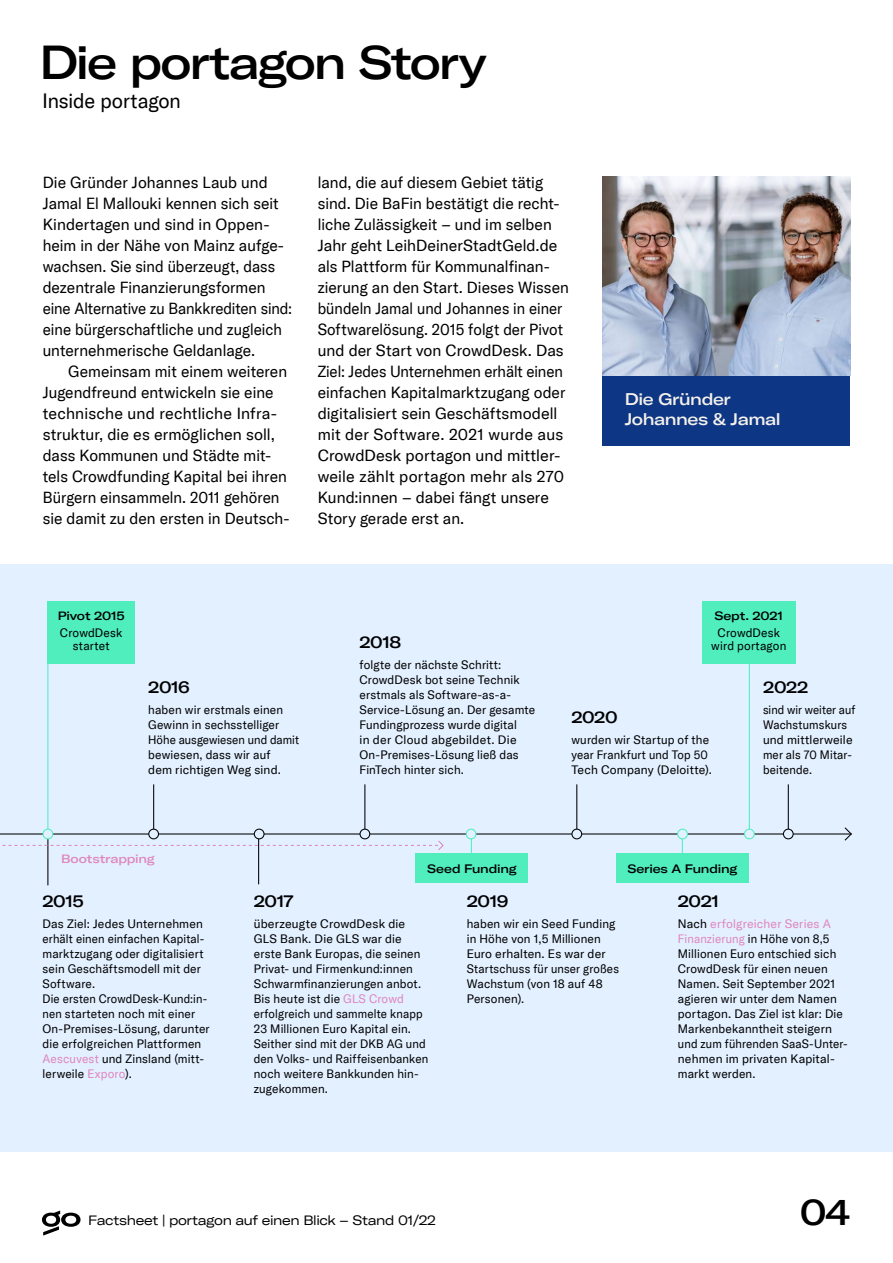
<style>
.page{position:relative;width:893px;height:1263px;background:#fff}
.page>*{position:absolute;margin:0;border:0;box-sizing:border-box;transform-origin:0 0}
.t1{font:500 expanded 46.5px "GT America";letter-spacing:-.045em;color:#000}
.t2{font:500 expanded 36px "GT America";color:#000}
.t3{font:20.25px "GT America";letter-spacing:-.005em;color:#000}
.t4{font:500 expanded 16.5px "GT America";letter-spacing:-.035em;color:#000}
.t5{font:500 expanded 16.5px/19.5px "GT America";letter-spacing:-.025em;color:#f4f0eb}
.t6{font:15.75px/21px "GT America";letter-spacing:.005em;color:#000}
.t7{font:expanded 13.5px "GT America";letter-spacing:-.025em;color:#000}
.t8{font:12px/15px "GT America";letter-spacing:.015em;color:#000}
.t9{font:12px/15px "GT America";letter-spacing:.015em;color:#000;scale:1.04 1}
.t10{font:12px/15px "GT America";letter-spacing:.015em;color:#000;scale:.96 1}
.t11{font:500 expanded 12px "GT America";letter-spacing:-.015em;color:#000}
.t12{font:500 expanded 12px "GT America";letter-spacing:-.01em;color:#df87c0}
.s1{color:#df87c0}
</style>
<div class="page">
<div style="left:0;top:564px;width:893px;height:588px;background:#e3f0ff"></div>
<hr style="left:0;top:833px;width:850px;height:1px;background:#000">
<hr style="left:153px;top:784px;width:1px;height:46px;background:#000">
<hr style="left:749px;top:660px;width:1px;height:170px;background:#50eebc">
<hr style="left:47px;top:660px;width:1px;height:170px;background:#50eebc">
<hr style="left:364px;top:784px;width:1px;height:46px;background:#000">
<hr style="left:576px;top:784px;width:1px;height:46px;background:#000">
<hr style="left:788px;top:784px;width:1px;height:46px;background:#000">
<hr style="left:258px;top:838px;width:1px;height:46px;background:#000">
<hr style="left:682px;top:838px;width:1px;height:42px;background:#50eebc">
<hr style="left:47px;top:837px;width:1px;height:48px;background:#000">
<svg style="left:471px;top:839px;width:1px;height:14px"></svg>
<div style="left:43px;top:829px;width:10px;height:10px;background:#e3f0ff;border-radius:50%"></div>
<div style="left:43px;top:829px;width:10px;height:10px;border:1px solid #50eebc;border-radius:50%"></div>
<div style="left:360px;top:829px;width:10px;height:10px;background:#e3f0ff;border-radius:50%"></div>
<div style="left:359px;top:829px;width:11px;height:10px;border:1px solid #000;border-radius:50%"></div>
<div style="left:572px;top:829px;width:10px;height:10px;background:#e3f0ff;border-radius:50%"></div>
<div style="left:571px;top:829px;width:11px;height:10px;border:1px solid #000;border-radius:50%"></div>
<div style="left:254px;top:829px;width:10px;height:10px;background:#e3f0ff;border-radius:50%"></div>
<div style="left:254px;top:829px;width:11px;height:10px;border:1px solid #000;border-radius:50%"></div>
<div style="left:783px;top:829px;width:10px;height:10px;background:#e3f0ff;border-radius:50%"></div>
<div style="left:783px;top:829px;width:11px;height:10px;border:1px solid #000;border-radius:50%"></div>
<div style="left:744px;top:829px;width:10px;height:10px;background:#e3f0ff;border-radius:50%"></div>
<div style="left:744px;top:829px;width:11px;height:10px;border:1px solid #50eebc;border-radius:50%"></div>
<div style="left:149px;top:829px;width:9px;height:10px;background:#e3f0ff;border-radius:50%"></div>
<div style="left:148px;top:829px;width:11px;height:10px;border:1px solid #000;border-radius:50%"></div>
<div style="left:466px;top:829px;width:10px;height:10px;background:#e3f0ff;border-radius:50%"></div>
<div style="left:466px;top:829px;width:10px;height:10px;border:1px solid #50eebc;border-radius:50%"></div>
<div style="left:678px;top:829px;width:9px;height:10px;background:#e3f0ff;border-radius:50%"></div>
<div style="left:677px;top:829px;width:11px;height:10px;border:1px solid #50eebc;border-radius:50%"></div>
<div style="left:602px;top:376px;width:248px;height:70px;background:#0d3684"></div>
<img style="left:602px;top:176px;width:248px;height:200px">
<div style="left:616px;top:853px;width:133px;height:30px;background:#50eebc"></div>
<div style="left:415px;top:853px;width:112px;height:30px;background:#50eebc"></div>
<svg style="left:843px;top:827px;width:9px;height:14px"></svg>
<div style="left:702px;top:601px;width:94px;height:63px;background:#50eebc"></div>
<div style="left:47px;top:601px;width:88px;height:63px;background:#50eebc"></div>
<svg style="left:2px;top:839px;width:442px;height:12px"></svg>
<svg style="left:42px;top:1210px;width:39px;height:25px"></svg>
<h1 class="t1" style="left:39px;top:34px;width:449px">Die portagon Story</h1>
<h3 class="t3" style="left:43px;top:89px;width:140px">Inside portagon</h3>
<p class="t6" style="left:43px;top:172px;width:251px">Die Gründer Johannes Laub und Jamal El Mallouki kennen sich seit Kindertagen und sind in Oppen&shy;heim in der Nähe von Mainz aufge&shy;wachsen. Sie sind überzeugt, dass dezentrale Finanzierungsformen eine Alternative zu Bankkrediten sind: eine bürgerschaftliche und zugleich unternehmerische Geldanlage.</p>
<p class="t6" style="left:43px;top:361px;width:248px;text-indent:26px">Gemeinsam mit einem weiteren Jugendfreund entwickeln sie eine technische und rechtliche Infra&shy;struktur, die es ermöglichen soll, dass Kommunen und Städte mit&shy;tels Crowdfunding Kapital bei ihren Bürgern einsammeln. 2011 gehören sie damit zu den ersten in Deutsch-</p>
<p class="t6" style="left:318px;top:172px;width:253px">land, die auf diesem Gebiet tätig sind. Die BaFin bestätigt die recht&shy;liche Zulässigkeit – und im selben Jahr geht LeihDeinerStadtGeld.de als Plattform für Kommunalfinan&shy;zierung an den Start. Dieses Wissen bündeln Jamal und Johannes in einer Softwarelösung. 2015 folgt der Pivot und der Start von CrowdDesk. Das Ziel: Jedes Unternehmen erhält einen einfachen Kapitalmarktzugang oder digitalisiert sein Geschäftsmodell mit der Software. 2021 wurde aus CrowdDesk portagon und mittler&shy;weile zählt portagon mehr als 270<br>Kund:innen – dabei fängt unsere Story gerade erst an.</p>
<h3 class="t5" style="left:625px;top:389px;width:157px">Die Gründer<br>Johannes &amp; Jamal</h3>
<p class="t11" style="left:58px;top:609px;width:68px">Pivot 2015</p>
<p class="t8" style="left:60px;top:626px;width:64px;line-height:13.5px;text-align:center">CrowdDesk startet</p>
<h3 class="t4" style="left:359px;top:632px;width:43px">2018</h3>
<p class="t11" style="left:714px;top:609px;width:70px">Sept. 2021</p>
<p class="t8" style="left:711px;top:626px;width:76px;line-height:13.5px;text-align:center">CrowdDesk wird portagon</p>
<h3 class="t4" style="left:148px;top:677px;width:43px">2016</h3>
<p class="t8" style="left:148px;top:702px;width:152px">haben wir erstmals einen<br>Gewinn in sechsstelliger<br>Höhe ausgewiesen und damit bewiesen, dass wir auf<br>dem richtigen Weg sind.</p>
<p class="t8" style="left:359px;top:657px;width:177px">folgte der nächste Schritt:<br>CrowdDesk bot seine Technik erstmals als Software-as-a-<br>Service-Lösung an. Der gesamte<br>Fundingprozess wurde digital<br>in der Cloud abgebildet. Die<br>On-Premises-Lösung ließ das<br>FinTech hinter sich.</p>
<h3 class="t4" style="left:571px;top:707px;width:48px">2020</h3>
<p class="t8" style="left:571px;top:732px;width:142px">wurden wir Startup of the year Frankfurt und Top 50<br>Tech Company (Deloitte).</p>
<h3 class="t4" style="left:763px;top:677px;width:47px">2022</h3>
<p class="t10" style="left:763px;top:702px;width:98px">sind wir weiter auf<br>Wachstumskurs und mittlerweile mer als 70 Mitar&shy;beitende.</p>
<p class="t12" style="left:61px;top:851px;width:95px">Bootstrapping</p>
<p class="t11" style="left:427px;top:861px;width:91px">Seed Funding</p>
<p class="t11" style="left:627px;top:861px;width:111px">Series A Funding</p>
<h3 class="t4" style="left:43px;top:891px;width:43px">2015</h3>
<p class="t8" style="left:43px;top:916px;width:169px">Das Ziel: Jedes Unternehmen erhält einen einfachen Kapital&shy;marktzugang oder digitalisiert sein Geschäftsmodell mit der<br>Software.<br>Die ersten CrowdDesk-Kund:in&shy;nen starteten noch mit einer<br>On-Premises-Lösung, darunter die erfolgreichen Plattformen<br><span class="s1">Aescuvest</span> und Zinsland (mitt&shy;lerweile <span class="s1">Exporo</span>).</p>
<h3 class="t4" style="left:254px;top:891px;width:41px">2017</h3>
<h3 class="t4" style="left:467px;top:891px;width:43px">2019</h3>
<h3 class="t4" style="left:678px;top:891px;width:43px">2021</h3>
<p class="t9" style="left:254px;top:916px;width:169px">überzeugte CrowdDesk die<br>GLS Bank. Die GLS war die erste Bank Europas, die seinen<br>Privat- und Firmenkund:innen<br>Schwarmfinanzierungen anbot.<br>Bis heute ist die <span class="s1">GLS Crowd </span>erfolgreich und sammelte knapp<br>23 Millionen Euro Kapital ein.<br>Seither sind mit der DKB AG und den Volks- und Raiffeisenbanken noch weitere Bankkunden hin&shy;zugekommen.</p>
<p class="t8" style="left:467px;top:916px;width:154px">haben wir ein Seed Funding in Höhe von 1,5 Millionen<br>Euro erhalten. Es war der<br>Startschuss für unser großes<br>Wachstum (von 18 auf 48<br>Personen).</p>
<p class="t8" style="left:678px;top:916px;width:169px">Nach <span class="s1">erfolgreicher Series A<br>Finanzierung</span> in Höhe von 8,5<br>Millionen Euro entschied sich<br>CrowdDesk für einen neuen<br>Namen. Seit September 2021 agieren wir unter dem Namen portagon. Das Ziel ist klar: Die<br>Markenbekanntheit steigern und zum führenden SaaS-Unter-‑ nehmen im privaten Kapital&shy;markt werden.</p>
<p class="t7" style="left:88px;top:1212px;width:349px">Factsheet | portagon auf einen Blick – Stand 01/22</p>
<h2 class="t2" style="left:800px;top:1190px;width:52px">04</h2>
</div>
